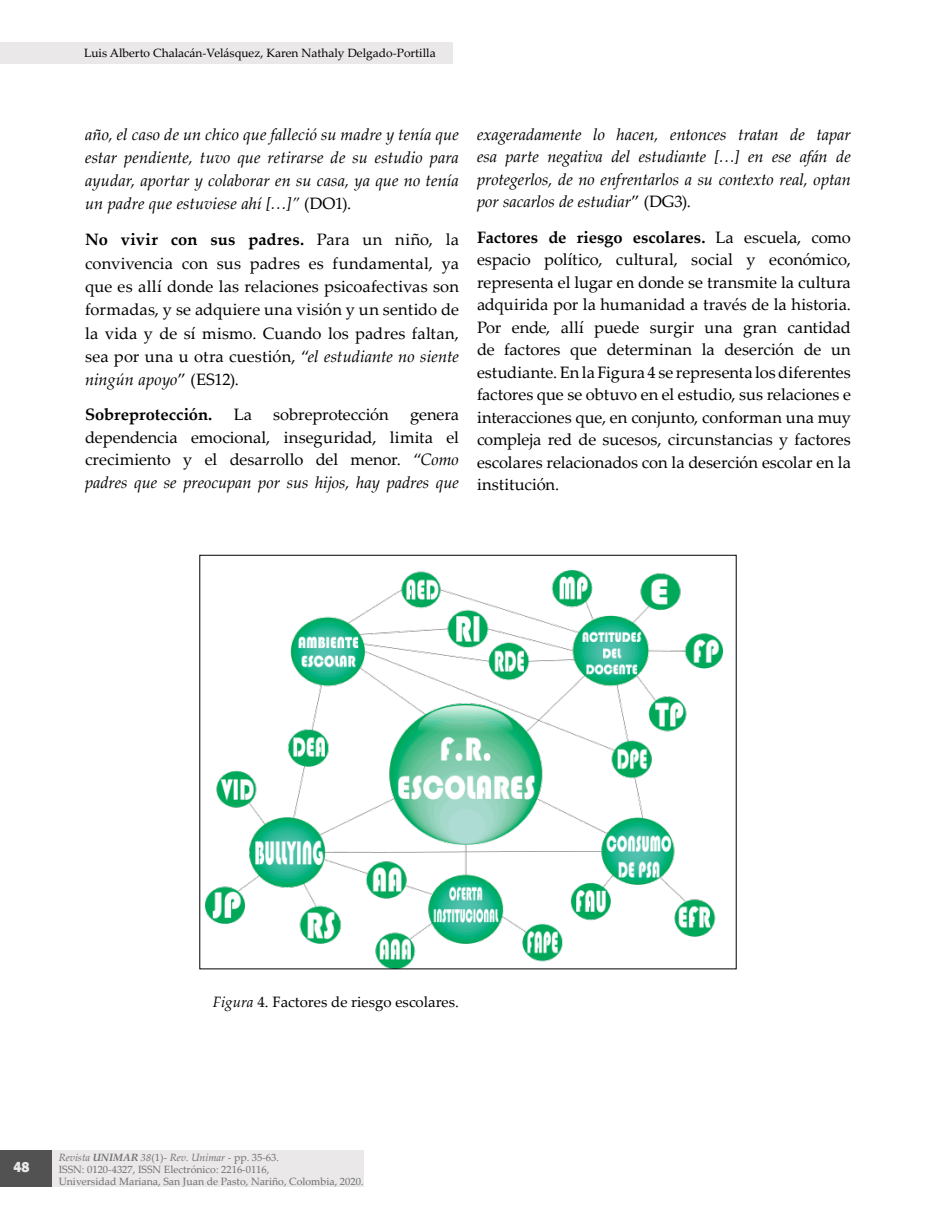
<style>
.page{position:relative;width:936px;height:1208px;background:#fff}
.page>*{position:absolute;margin:0;border:0;box-sizing:border-box;transform-origin:0 0}
.t1{font:16.5px/22.5px "Palatino Linotype";color:#000;text-align:justify}
.t2{font:italic 16.5px/23.2px "Palatino Linotype";color:#000;text-align:justify}
.t3{font:700 16.5px "Palatino Linotype";color:#000}
.t4{font:15px "Palatino Linotype";color:#000}
.t5{font:800 15px "Franklin Gothic";color:#eae8e8;scale:.92 1}
.t6{font:12px "Palatino Linotype";color:#000}
.t7{font:10.5px/12px "Palatino Linotype";color:#707070}
.s1{font-style:normal}
.s2{font-weight:700}
.s3{font-style:italic}
.s4{font-weight:700;font-style:italic}
</style>
<div class="page">
<div style="left:0;top:42px;width:452px;height:22px;background:#eae8e8"></div>
<div style="left:0;top:1150px;width:52px;height:36px;background:#525252"></div>
<div style="left:52px;top:1150px;width:312px;height:36px;background:#eae8e8"></div>
<img style="left:206px;top:570px;width:516px;height:397px">
<p class="t6" style="left:84px;top:44px;width:353px">Luis Alberto Chalacán-Velásquez, Karen Nathaly Delgado-Portilla</p>
<p class="t2" style="left:85px;top:122px;width:375px">año, el caso de un chico que falleció su madre y tenía que estar pendiente, tuvo que retirarse de su estudio para ayudar, aportar y colaborar en su casa, ya que no tenía un padre que estuviese ahí […]” <span class="s1">(DO1).</span></p>
<p class="t1" style="left:85px;top:228px;width:375px;line-height:23.2px"><span class="s2">No vivir con sus padres.</span> Para un niño, la convivencia con sus padres es fundamental, ya que es allí donde las relaciones psicoafectivas son formadas, y se adquiere una visión y un sentido de la vida y de sí mismo. Cuando los padres faltan, sea por una u otra cuestión, “<span class="s3">el estudiante no siente ningún apoyo</span>” (ES12).</p>
<p class="t3" style="left:85px;top:403px;width:129px">Sobreprotección.</p>
<p class="t1" style="left:234px;top:403px;width:20px">La</p>
<p class="t1" style="left:273px;top:403px;width:117px">sobreprotección</p>
<p class="t1" style="left:85px;top:403px;width:375px;text-indent:325px">genera dependencia emocional, inseguridad, limita el crecimiento y el desarrollo del menor. “<span class="s3">Como padres que se preocupan por sus hijos, hay padres que</span></p>
<p class="t2" style="left:477px;top:122px;width:375px;line-height:22.5px">exageradamente lo hacen, entonces tratan de tapar esa parte negativa del estudiante […] en ese afán de protegerlos, de no enfrentarlos a su contexto real, optan por sacarlos de estudiar<span class="s1">” (DG3).</span></p>
<p class="t1" style="left:477px;top:225px;width:375px"><span class="s2">Factores de riesgo escolares.</span> La escuela, como espacio político, cultural, social y económico, representa el lugar en donde se transmite la cultura adquirida por la humanidad a través de la historia.<br>Por ende, allí puede surgir una gran cantidad de factores que determinan la deserción de un estudiante. En la Figura 4 se representa los diferentes factores que se obtuvo en el estudio, sus relaciones e interacciones que, en conjunto, conforman una muy compleja red de sucesos, circunstancias y factores escolares relacionados con la deserción escolar en la institución.</p>
<p class="t4" style="left:213px;top:990px;width:248px"><span class="s3">Figura</span> 4. Factores de riesgo escolares.</p>
<p class="t5" style="left:13px;top:1157px;width:19px">48</p>
<p class="t7" style="left:59px;top:1150px;width:306px"><span class="s3">Revista</span> <span class="s4">UNIMAR</span> <span class="s3">38</span>(1)- <span class="s3">Rev. Unimar</span> - pp. 35-63.<br>ISSN: 0120-4327, ISSN Electrónico: 2216-0116,<br>Universidad Mariana, San Juan de Pasto, Nariño, Colombia, 2020.</p>
</div>
